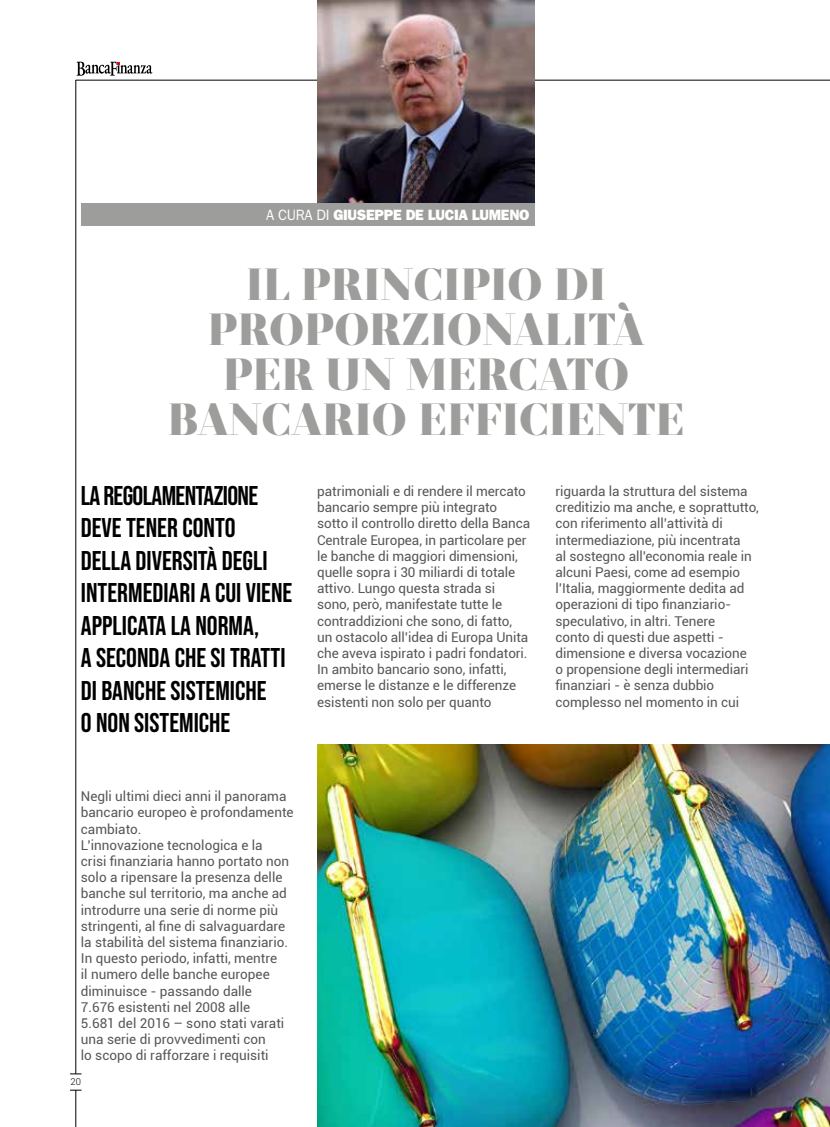
<style>
.page{position:relative;width:830px;height:1127px;background:#fff}
.page>*{position:absolute;margin:0;border:0;box-sizing:border-box;transform-origin:0 0}
.t1{font:900 45px/45px "Prumo Display";letter-spacing:.01em;color:#9d9d9c;text-align:center}
.t2{font:27px/32.4px "Bebas Neue";color:#000}
.t3{font:800 15px "Franklin Gothic";letter-spacing:-.02em;color:#fff}
.t4{font:13.5px/16.2px "Roboto";letter-spacing:-.005em;color:#575756}
.t5{font:300 9.45px "Roboto";color:#000}
.s1{font-weight:400}
</style>
<div class="page">
<hr style="left:76px;top:80px;width:753px;height:1px;background:#000">
<hr style="left:75px;top:80px;width:1px;height:994px;background:#000">
<hr style="left:75px;top:1090px;width:1px;height:37px;background:#000">
<svg style="left:77px;top:62px;width:75px;height:14px"></svg>
<img style="left:317px;top:744px;width:512px;height:383px">
<img style="left:317px;top:0;width:217px;height:202px">
<div style="left:81px;top:203px;width:453px;height:22px;background:#9d9d9c"></div>
<p class="t3" style="left:266px;top:206px;width:265px"><span class="s1">A CURA DI</span> GIUSEPPE DE LUCIA LUMENO</p>
<h1 class="t1" style="left:168px;top:263px;width:518px">IL PRINCIPIO DI<br>PROPORZIONALITÀ<br>PER UN MERCATO<br>BANCARIO EFFICIENTE</h1>
<h2 class="t2" style="left:81px;top:479px;width:213px">LA REGOLAMENTAZIONE<br>DEVE TENER CONTO<br>DELLA DIVERSITÀ DEGLI<br>INTERMEDIARI A CUI VIENE<br>APPLICATA LA NORMA,<br>A SECONDA CHE SI TRATTI<br>DI BANCHE SISTEMICHE<br>O NON SISTEMICHE</h2>
<p class="t4" style="left:81px;top:788px;width:214px">Negli ultimi dieci anni il panorama bancario europeo è profondamente cambiato.<br>L’innovazione tecnologica e la<br>crisi finanziaria hanno portato non solo a ripensare la presenza delle banche sul territorio, ma anche ad introdurre una serie di norme più stringenti, al fine di salvaguardare la stabilità del sistema finanziario.<br>In questo periodo, infatti, mentre<br>il numero delle banche europee diminuisce - passando dalle<br>7.676 esistenti nel 2008 alle<br>5.681 del 2016 – sono stati varati una serie di provvedimenti con<br>lo scopo di rafforzare i requisiti</p>
<p class="t5" style="left:71px;top:1075px;width:12px">20</p>
<p class="t4" style="left:317px;top:483px;width:214px">patrimoniali e di rendere il mercato bancario sempre più integrato sotto il controllo diretto della Banca Centrale Europea, in particolare per le banche di maggiori dimensioni, quelle sopra i 30 miliardi di totale attivo. Lungo questa strada si sono, però, manifestate tutte le contraddizioni che sono, di fatto, un ostacolo all’idea di Europa Unita che aveva ispirato i padri fondatori.<br>In ambito bancario sono, infatti, emerse le distanze e le differenze esistenti non solo per quanto</p>
<p class="t4" style="left:555px;top:483px;width:205px">riguarda la struttura del sistema creditizio ma anche, e soprattutto, con riferimento all’attività di intermediazione, più incentrata<br>al sostegno all’economia reale in alcuni Paesi, come ad esempio l’Italia, maggiormente dedita ad operazioni di tipo finanziario&shy;speculativo, in altri. Tenere<br>conto di questi due aspetti - dimensione e diversa vocazione<br>o propensione degli intermediari finanziari - è senza dubbio complesso nel momento in cui</p>
</div>
